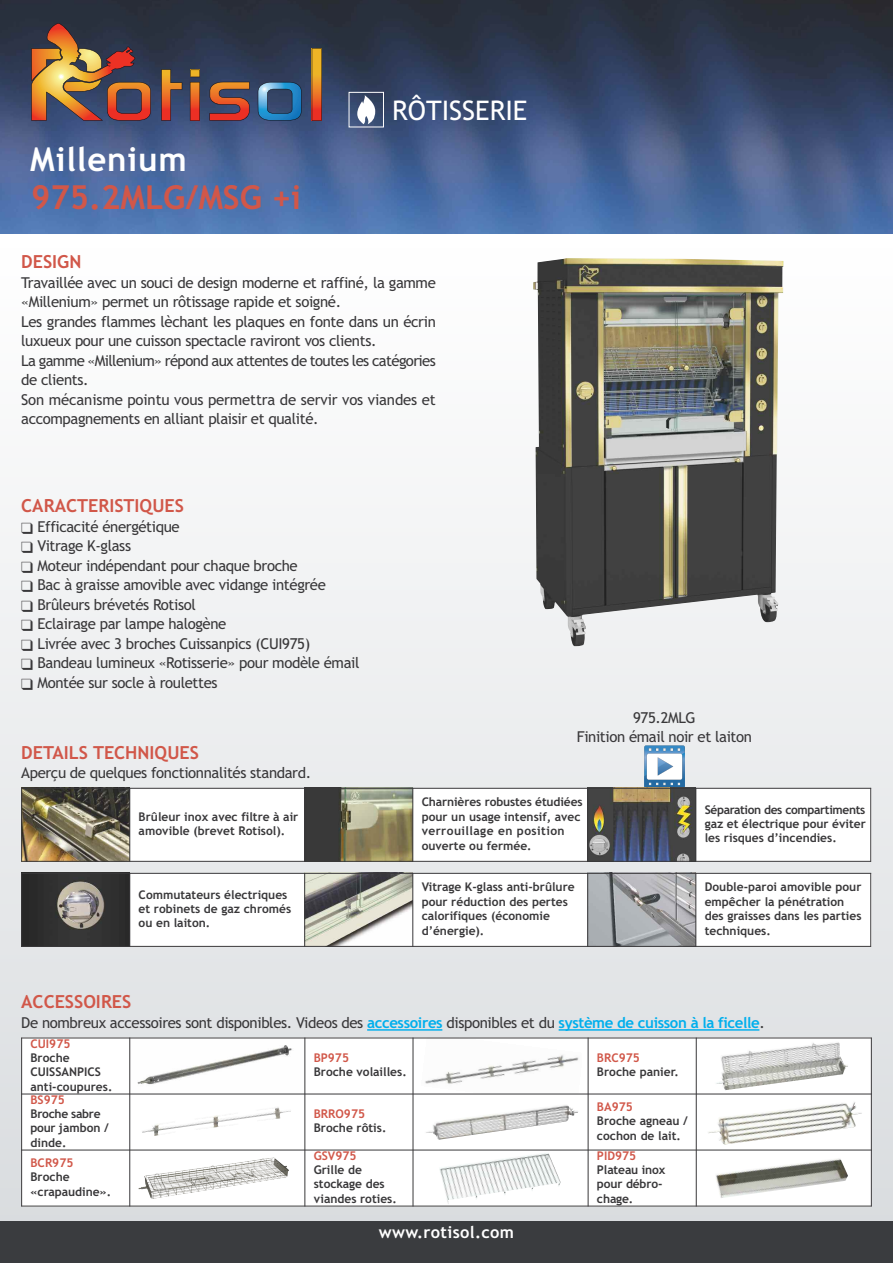
<style>
.page{position:relative;width:893px;height:1263px;background:#fff}
.page>*{position:absolute;margin:0;border:0;box-sizing:border-box;transform-origin:0 0}
.t1{font:700 33px "Trebuchet MS";color:#d15749}
.t2{font:700 33px "Trebuchet MS";letter-spacing:.025em;color:#fff}
.t3{font:27px "Trebuchet MS";color:#fff}
.t4{font:700 18px "Trebuchet MS";color:#d15749}
.t5{font:700 16.5px "Trebuchet MS";letter-spacing:.02em;color:#fff}
.t6{font:15px/19.5px "Trebuchet MS";letter-spacing:-.025em;color:#39383a}
.t7{font:700 12px/14.4px "Trebuchet MS";color:#39383a}
.t8{font:700 12px "Trebuchet MS";color:#d15749}
.t9{font:700 12px/14.4px "Trebuchet MS";letter-spacing:-.025em;color:#39383a}
.s1{font-weight:700;color:#00afed}
</style>
<div class="page">
<div style="left:0;top:1220px;width:893px;height:43px;background:#3a3c3f"></div>
<div style="left:0;top:234px;width:893px;height:986px;background:linear-gradient(to bottom,#fff,#d9dcdf)"></div>
<img style="left:0;top:0;width:893px;height:234px">
<svg style="left:312px;top:48px;width:10px;height:73px"></svg>
<svg style="left:258px;top:82px;width:44px;height:39px;background:#39709d"></svg>
<svg style="left:209px;top:82px;width:41px;height:39px;background:#954e41"></svg>
<svg style="left:190px;top:70px;width:10px;height:51px"></svg>
<svg style="left:161px;top:69px;width:21px;height:52px"></svg>
<svg style="left:31px;top:23px;width:120px;height:98px;background:#835c45"></svg>
<div style="left:349px;top:92px;width:35px;height:35px;border:1px solid #fff"></div>
<svg style="left:357px;top:95px;width:18px;height:29px"></svg>
<svg style="left:644px;top:745px;width:41px;height:43px"></svg>
<img style="left:533px;top:258px;width:250px;height:388px">
<hr style="left:367px;top:1029px;width:75px;height:2px;background:#00afed">
<hr style="left:559px;top:1029px;width:200px;height:2px;background:#00afed">
<div style="left:21px;top:1037px;width:109px;height:57px;background:#fff"></div>
<img style="left:130px;top:1038px;width:174px;height:56px">
<div style="left:305px;top:1037px;width:108px;height:57px;background:#fff"></div>
<div style="left:413px;top:1037px;width:175px;height:57px;background:#fff"></div>
<img style="left:421px;top:1038px;width:160px;height:56px">
<div style="left:588px;top:1037px;width:108px;height:57px;background:#fff"></div>
<div style="left:696px;top:1037px;width:176px;height:57px;background:#fff"></div>
<img style="left:716px;top:1042px;width:132px;height:48px">
<div style="left:21px;top:1094px;width:109px;height:56px;background:#fff"></div>
<div style="left:130px;top:1094px;width:175px;height:56px;background:#fff"></div>
<img style="left:142px;top:1107px;width:149px;height:29px">
<div style="left:305px;top:1094px;width:108px;height:56px;background:#fff"></div>
<div style="left:413px;top:1094px;width:175px;height:56px;background:#fff"></div>
<img style="left:426px;top:1105px;width:152px;height:35px">
<div style="left:588px;top:1094px;width:108px;height:56px;background:#fff"></div>
<div style="left:696px;top:1094px;width:176px;height:56px;background:#fff"></div>
<img style="left:708px;top:1102px;width:154px;height:43px">
<div style="left:21px;top:1150px;width:109px;height:56px;background:#fff"></div>
<div style="left:130px;top:1150px;width:175px;height:56px;background:#fff"></div>
<img style="left:138px;top:1157px;width:151px;height:42px">
<div style="left:305px;top:1150px;width:108px;height:56px;background:#fff"></div>
<div style="left:413px;top:1150px;width:175px;height:56px;background:#fff"></div>
<img style="left:439px;top:1153px;width:122px;height:51px">
<div style="left:588px;top:1150px;width:108px;height:56px;background:#fff"></div>
<div style="left:696px;top:1150px;width:176px;height:56px;background:#fff"></div>
<img style="left:716px;top:1158px;width:132px;height:40px">
<hr style="left:21px;top:1037px;width:1px;height:169px;background:#39383a">
<hr style="left:129px;top:1037px;width:1px;height:169px;background:#39383a">
<hr style="left:304px;top:1037px;width:1px;height:169px;background:#39383a">
<hr style="left:413px;top:1037px;width:1px;height:169px;background:#39383a">
<hr style="left:588px;top:1037px;width:1px;height:169px;background:#39383a">
<hr style="left:696px;top:1037px;width:1px;height:169px;background:#39383a">
<hr style="left:871px;top:1037px;width:1px;height:169px;background:#39383a">
<hr style="left:21px;top:1037px;width:851px;height:1px;background:#39383a">
<hr style="left:21px;top:1094px;width:851px;height:1px;background:#39383a">
<hr style="left:21px;top:1150px;width:851px;height:1px;background:#39383a">
<hr style="left:21px;top:1206px;width:851px;height:1px;background:#39383a">
<img style="left:22px;top:789px;width:107px;height:72px">
<div style="left:130px;top:788px;width:175px;height:74px;background:#fff"></div>
<img style="left:305px;top:789px;width:107px;height:72px">
<div style="left:413px;top:788px;width:175px;height:74px;background:#fff"></div>
<img style="left:588px;top:789px;width:107px;height:72px">
<div style="left:696px;top:788px;width:175px;height:74px;background:#fff"></div>
<hr style="left:21px;top:788px;width:1px;height:74px;background:#39383a">
<hr style="left:129px;top:788px;width:1px;height:74px;background:#39383a">
<hr style="left:304px;top:788px;width:1px;height:74px;background:#39383a">
<hr style="left:412px;top:788px;width:1px;height:74px;background:#39383a">
<hr style="left:587px;top:788px;width:1px;height:74px;background:#39383a">
<hr style="left:695px;top:788px;width:1px;height:74px;background:#39383a">
<hr style="left:870px;top:788px;width:1px;height:74px;background:#39383a">
<hr style="left:21px;top:788px;width:850px;height:1px;background:#39383a">
<hr style="left:21px;top:861px;width:850px;height:1px;background:#39383a">
<img style="left:22px;top:874px;width:107px;height:72px">
<div style="left:130px;top:873px;width:175px;height:74px;background:#fff"></div>
<img style="left:305px;top:874px;width:107px;height:72px">
<div style="left:413px;top:873px;width:175px;height:74px;background:#fff"></div>
<img style="left:588px;top:874px;width:107px;height:72px">
<div style="left:696px;top:873px;width:175px;height:74px;background:#fff"></div>
<hr style="left:21px;top:873px;width:1px;height:74px;background:#39383a">
<hr style="left:129px;top:873px;width:1px;height:74px;background:#39383a">
<hr style="left:304px;top:873px;width:1px;height:74px;background:#39383a">
<hr style="left:412px;top:873px;width:1px;height:74px;background:#39383a">
<hr style="left:587px;top:873px;width:1px;height:74px;background:#39383a">
<hr style="left:695px;top:873px;width:1px;height:74px;background:#39383a">
<hr style="left:870px;top:873px;width:1px;height:74px;background:#39383a">
<hr style="left:21px;top:873px;width:850px;height:1px;background:#39383a">
<hr style="left:21px;top:946px;width:850px;height:1px;background:#39383a">
<h1 class="t2" style="left:30px;top:141px;width:158px">Millenium</h1>
<h1 class="t1" style="left:31px;top:179px;width:272px">975.2MLG/MSG +i</h1>
<h2 class="t3" style="left:392px;top:95px;width:137px">RÔTISSERIE</h2>
<p class="t4" style="left:21px;top:252px;width:62px">DESIGN</p>
<p class="t6" style="left:21px;top:273px;width:416px">Travaillée avec un souci de design moderne et raffiné, la gamme «Millenium» permet un rôtissage rapide et soigné.<br>Les grandes flammes lèchant les plaques en fonte dans un écrin luxueux pour une cuisson spectacle raviront vos clients.<br>La gamme «Millenium» répond aux attentes de toutes les catégories de clients.<br>Son mécanisme pointu vous permettra de servir vos viandes et accompagnements en alliant plaisir et qualité.</p>
<p class="t4" style="left:21px;top:496px;width:164px">CARACTERISTIQUES</p>
<p class="t6" style="left:21px;top:517px;width:160px">❑ Efficacité énergétique</p>
<p class="t6" style="left:21px;top:536px;width:111px">❑ Vitrage K-glass</p>
<p class="t6" style="left:21px;top:556px;width:278px">❑ Moteur indépendant pour chaque broche</p>
<p class="t6" style="left:21px;top:575px;width:306px">❑ Bac à graisse amovible avec vidange intégrée</p>
<p class="t6" style="left:21px;top:595px;width:176px">❑ Brûleurs brévetés Rotisol</p>
<p class="t6" style="left:21px;top:614px;width:207px">❑ Eclairage par lampe halogène</p>
<p class="t6" style="left:21px;top:634px;width:290px">❑ Livrée avec 3 broches Cuissanpics (CUI975)</p>
<p class="t6" style="left:21px;top:653px;width:340px">❑ Bandeau lumineux «Rotisserie» pour modèle émail</p>
<p class="t6" style="left:21px;top:673px;width:198px">❑ Montée sur socle à roulettes</p>
<p class="t4" style="left:21px;top:742px;width:179px">DETAILS TECHNIQUES</p>
<p class="t6" style="left:21px;top:763px;width:291px">Aperçu de quelques fonctionnalités standard.</p>
<p class="t7" style="left:139px;top:809px;width:161px">Brûleur inox avec filtre à air amovible (brevet Rotisol).</p>
<p class="t6" style="left:577px;top:708px;width:177px;text-align:center">975.2MLG<br>Finition émail noir et laiton</p>
<p class="t7" style="left:422px;top:795px;width:162px">Charnières robustes étudiées pour un usage intensif, avec verrouillage en position ouverte ou fermée.</p>
<p class="t7" style="left:705px;top:802px;width:163px;text-align:justify">Séparation des compartiments gaz et électrique pour éviter les risques d’incendies.</p>
<p class="t7" style="left:139px;top:887px;width:154px">Commutateurs électriques et robinets de gaz chromés ou en laiton.</p>
<p class="t7" style="left:422px;top:880px;width:155px">Vitrage K-glass anti-brûlure pour réduction des pertes calorifiques (économie d’énergie).</p>
<p class="t7" style="left:705px;top:880px;width:158px">Double-paroi amovible pour empêcher la pénétration des graisses dans les parties techniques.</p>
<p class="t4" style="left:21px;top:991px;width:112px">ACCESSOIRES</p>
<p class="t6" style="left:21px;top:1013px;width:745px">De nombreux accessoires sont disponibles. Videos des <span class="s1">accessoires</span> disponibles et du <span class="s1">système de cuisson à la ficelle</span>.</p>
<p class="t8" style="left:31px;top:1036px;width:41px">CUI975</p>
<p class="t7" style="left:31px;top:1051px;width:83px">Broche<br>CUISSANPICS anti-coupures.</p>
<p class="t8" style="left:314px;top:1051px;width:37px">BP975</p>
<p class="t8" style="left:597px;top:1051px;width:44px">BRC975</p>
<p class="t7" style="left:597px;top:1065px;width:83px">Broche panier.</p>
<p class="t7" style="left:314px;top:1065px;width:95px">Broche volailles.</p>
<p class="t8" style="left:31px;top:1092px;width:36px">BS975</p>
<p class="t9" style="left:31px;top:1107px;width:80px">Broche sabre pour jambon / dinde.</p>
<p class="t8" style="left:314px;top:1107px;width:53px">BRRO975</p>
<p class="t8" style="left:597px;top:1100px;width:37px">BA975</p>
<p class="t7" style="left:597px;top:1114px;width:93px">Broche agneau / cochon de lait.</p>
<p class="t7" style="left:314px;top:1121px;width:74px">Broche rôtis.</p>
<p class="t8" style="left:31px;top:1156px;width:44px">BCR975</p>
<p class="t7" style="left:31px;top:1170px;width:82px">Broche «crapaudine».</p>
<p class="t8" style="left:314px;top:1148px;width:44px">GSV975</p>
<p class="t7" style="left:314px;top:1163px;width:85px">Grille de stockage des viandes roties.</p>
<p class="t5" style="left:379px;top:1223px;width:137px">www.rotisol.com</p>
<p class="t8" style="left:597px;top:1148px;width:41px">PID975</p>
<p class="t7" style="left:597px;top:1163px;width:70px">Plateau inox pour débro&shy;chage.</p>
</div>
